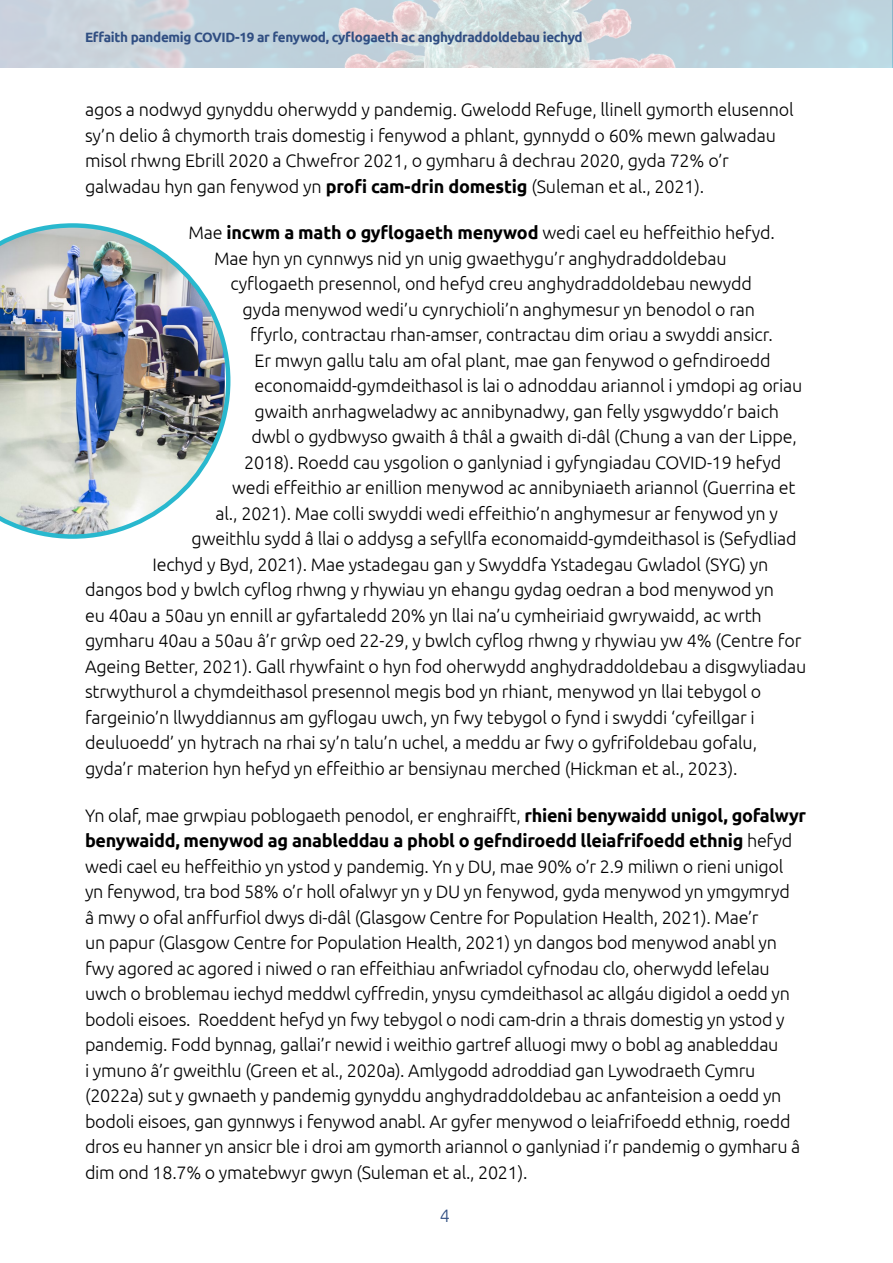
<style>
.page{position:relative;width:893px;height:1263px;background:#fff}
.page>*{position:absolute;margin:0;border:0;box-sizing:border-box;transform-origin:0 0}
.t1{font:300 18px/25.5px "Ubuntu";letter-spacing:-.01em;color:#000}
.t2{font:300 18px "Ubuntu";color:#304e82}
.t3{font:700 13.5px "Ubuntu";letter-spacing:-.025em;color:#304e82}
.s1{font-weight:700}
</style>
<div class="page">
<img style="left:0;top:0;width:892px;height:67px">
<hr style="left:892px;top:0;width:1px;height:67px;background:#8cb9cb">
<img style="left:0;top:223px;width:230px;height:316px">
<p class="t3" style="left:85px;top:29px;width:499px">Effaith pandemig COVID-19 ar fenywod, cyflogaeth ac anghydraddoldebau iechyd</p>
<p class="t1" style="left:85px;top:96px;width:710px">agos a nodwyd gynyddu oherwydd y pandemig. Gwelodd Refuge, llinell gymorth elusennol sy’n delio â chymorth trais domestig i fenywod a phlant, gynnydd o 60% mewn galwadau misol rhwng Ebrill 2020 a Chwefror 2021, o gymharu â dechrau 2020, gyda 72% o’r galwadau hyn gan fenywod yn <span class="s1">profi cam-drin domestig</span> (Suleman et al., 2021).</p>
<p class="t1" style="left:189px;top:220px;width:588px">Mae <span class="s1">incwm a math o gyflogaeth menywod</span> wedi cael eu heffeithio hefyd.</p>
<p class="t1" style="left:214px;top:245px;width:514px">Mae hyn yn cynnwys nid yn unig gwaethygu’r anghydraddoldebau</p>
<p class="t1" style="left:231px;top:271px;width:523px">cyflogaeth presennol, ond hefyd creu anghydraddoldebau newydd</p>
<p class="t1" style="left:243px;top:296px;width:514px">gyda menywod wedi’u cynrychioli’n anghymesur yn benodol o ran</p>
<p class="t1" style="left:250px;top:322px;width:524px">ffyrlo, contractau rhan-amser, contractau dim oriau a swyddi ansicr.</p>
<p class="t1" style="left:255px;top:347px;width:518px">Er mwyn gallu talu am ofal plant, mae gan fenywod o gefndiroedd</p>
<p class="t1" style="left:255px;top:373px;width:549px">economaidd-gymdeithasol is lai o adnoddau ariannol i ymdopi ag oriau</p>
<p class="t1" style="left:255px;top:398px;width:526px">gwaith anrhagweladwy ac annibynadwy, gan felly ysgwyddo’r baich</p>
<p class="t1" style="left:252px;top:424px;width:547px">dwbl o gydbwyso gwaith â thâl a gwaith di-dâl (Chung a van der Lippe,</p>
<p class="t1" style="left:244px;top:449px;width:539px">2018). Roedd cau ysgolion o ganlyniad i gyfyngiadau COVID-19 hefyd</p>
<p class="t1" style="left:232px;top:475px;width:565px">wedi effeithio ar enillion menywod ac annibyniaeth ariannol (Guerrina et</p>
<p class="t1" style="left:216px;top:500px;width:564px">al., 2021). Mae colli swyddi wedi effeithio’n anghymesur ar fenywod yn y</p>
<p class="t1" style="left:192px;top:526px;width:607px">gweithlu sydd â llai o addysg a sefyllfa economaidd-gymdeithasol is (Sefydliad</p>
<p class="t1" style="left:153px;top:551px;width:617px">Iechyd y Byd, 2021). Mae ystadegau gan y Swyddfa Ystadegau Gwladol (SYG) yn</p>
<p class="t1" style="left:85px;top:577px;width:690px">dangos bod y bwlch cyflog rhwng y rhywiau yn ehangu gydag oedran a bod menywod yn</p>
<p class="t1" style="left:85px;top:602px;width:678px">eu 40au a 50au yn ennill ar gyfartaledd 20% yn llai na’u cymheiriaid gwrywaidd, ac wrth</p>
<p class="t1" style="left:85px;top:628px;width:718px">gymharu 40au a 50au â’r grŵp oed 22-29, y bwlch cyflog rhwng y rhywiau yw 4% (Centre for</p>
<p class="t1" style="left:85px;top:653px;width:723px">Ageing Better, 2021). Gall rhywfaint o hyn fod oherwydd anghydraddoldebau a disgwyliadau</p>
<p class="t1" style="left:85px;top:679px;width:678px">strwythurol a chymdeithasol presennol megis bod yn rhiant, menywod yn llai tebygol o</p>
<p class="t1" style="left:85px;top:704px;width:671px">fargeinio’n llwyddiannus am gyflogau uwch, yn fwy tebygol o fynd i swyddi ‘cyfeillgar i</p>
<p class="t1" style="left:85px;top:730px;width:673px">deuluoedd’ yn hytrach na rhai sy’n talu’n uchel, a meddu ar fwy o gyfrifoldebau gofalu,</p>
<p class="t1" style="left:85px;top:755px;width:654px">gyda’r materion hyn hefyd yn effeithio ar bensiynau merched (Hickman et al., 2023).</p>
<p class="t1" style="left:85px;top:802px;width:723px">Yn olaf, mae grwpiau poblogaeth penodol, er enghraifft, <span class="s1">rhieni benywaidd unigol, gofalwyr benywaidd, menywod ag anableddau a phobl o gefndiroedd lleiafrifoedd ethnig</span> hefyd wedi cael eu heffeithio yn ystod y pandemig. Yn y DU, mae 90% o’r 2.9 miliwn o rieni unigol yn fenywod, tra bod 58% o’r holl ofalwyr yn y DU yn fenywod, gyda menywod yn ymgymryd<br>â mwy o ofal anffurfiol dwys di-dâl (Glasgow Centre for Population Health, 2021). Mae’r<br>un papur (Glasgow Centre for Population Health, 2021) yn dangos bod menywod anabl yn fwy agored ac agored i niwed o ran effeithiau anfwriadol cyfnodau clo, oherwydd lefelau uwch o broblemau iechyd meddwl cyffredin, ynysu cymdeithasol ac allgáu digidol a oedd yn bodoli eisoes. Roeddent hefyd yn fwy tebygol o nodi cam-drin a thrais domestig yn ystod y pandemig. Fodd bynnag, gallai’r newid i weithio gartref alluogi mwy o bobl ag anableddau<br>i ymuno â’r gweithlu (Green et al., 2020a). Amlygodd adroddiad gan Lywodraeth Cymru (2022a) sut y gwnaeth y pandemig gynyddu anghydraddoldebau ac anfanteision a oedd yn bodoli eisoes, gan gynnwys i fenywod anabl. Ar gyfer menywod o leiafrifoedd ethnig, roedd dros eu hanner yn ansicr ble i droi am gymorth ariannol o ganlyniad i’r pandemig o gymharu â dim ond 18.7% o ymatebwyr gwyn (Suleman et al., 2021).</p>
<p class="t2" style="left:440px;top:1205px;width:12px">4</p>
</div>
